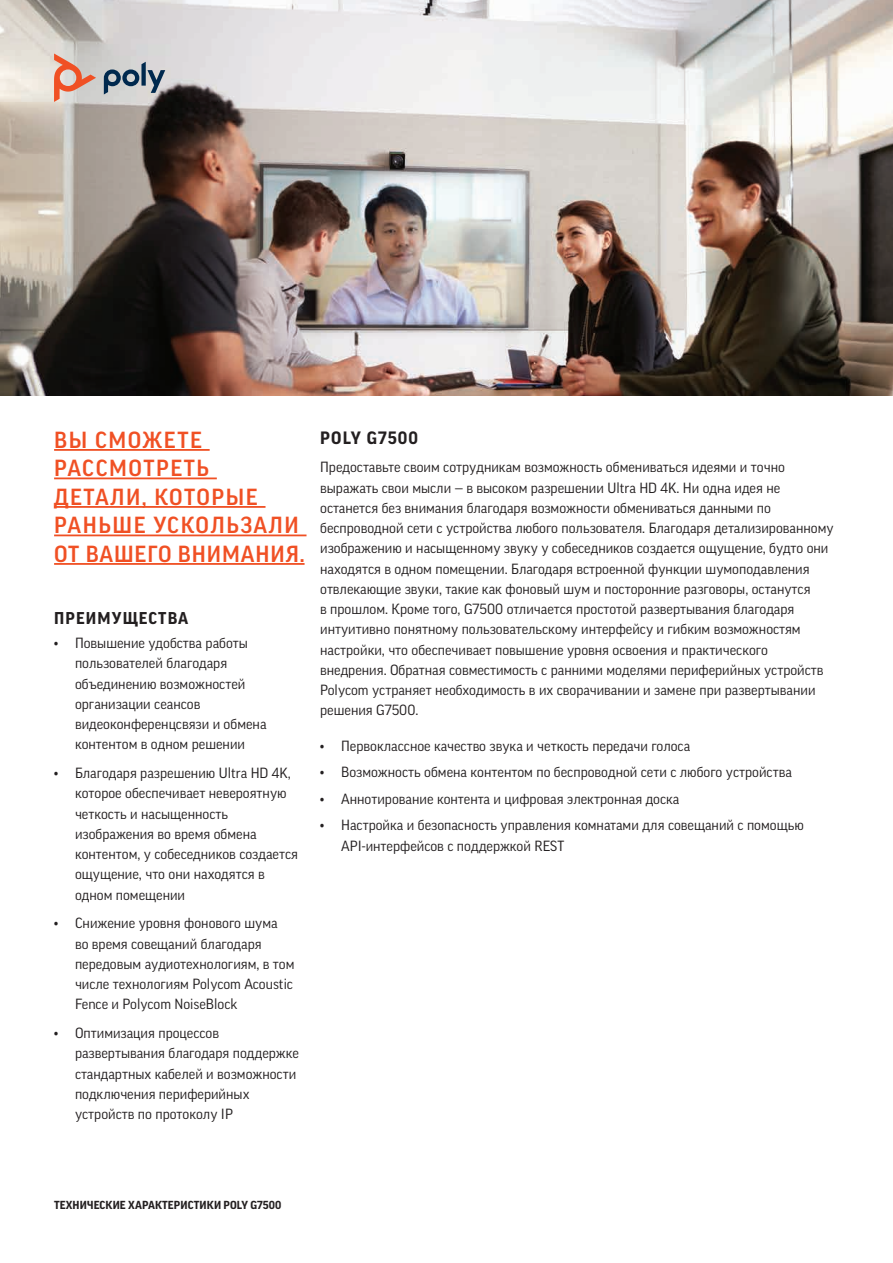
<style>
.page{position:relative;width:893px;height:1263px;background:#fff}
.page>*{position:absolute;margin:0;border:0;box-sizing:border-box;transform-origin:0 0}
.t1{font:500 22.5px/28.5px "Good Pro";letter-spacing:.07em;color:#f05024}
.t2{font:700 17.25px "Good Pro";letter-spacing:.06em;color:#231f20}
.t3{font:700 16.5px "Good Pro";letter-spacing:.07em;color:#231f20}
.t4{font:14.25px/20.2px "Good Pro";color:#231f20}
.t5{font:700 11.25px "Good Pro";letter-spacing:.01em;color:#231f20}
</style>
<div class="page">
<img style="left:0;top:0;width:893px;height:395px">
<svg style="left:104px;top:62px;width:61px;height:32px;background:#8f9ba6"></svg>
<svg style="left:54px;top:53px;width:42px;height:49px;background:#dba999"></svg>
<hr style="left:54px;top:449px;width:156px;height:2px;background:#f05024">
<hr style="left:54px;top:477px;width:163px;height:2px;background:#f05024">
<hr style="left:54px;top:506px;width:211px;height:2px;background:#f05024">
<hr style="left:54px;top:534px;width:252px;height:2px;background:#f05024">
<hr style="left:54px;top:563px;width:251px;height:2px;background:#f05024">
<h1 class="t1" style="left:54px;top:426px;width:252px">ВЫ СМОЖЕТЕ<br>РАССМОТРЕТЬ<br>ДЕТАЛИ, КОТОРЫЕ<br>РАНЬШЕ УСКОЛЬЗАЛИ<br>ОТ ВАШЕГО ВНИМАНИЯ.</h1>
<p class="t3" style="left:54px;top:608px;width:136px">ПРЕИМУЩЕСТВА</p>
<p class="t4" style="left:75px;top:633px;width:193px;text-indent:-21px">• Повышение удобства работы пользователей благодаря объединению возможностей организации сеансов видеоконференцсвязи и обмена контентом в одном решении</p>
<p class="t4" style="left:75px;top:763px;width:224px;text-indent:-21px">• Благодаря разрешению Ultra HD 4K, которое обеспечивает невероятную четкость и насыщенность изображения во время обмена контентом, у собеседников создается ощущение, что они находятся в одном помещении</p>
<p class="t4" style="left:75px;top:913px;width:221px;text-indent:-21px">• Снижение уровня фонового шума во время совещаний благодаря передовым аудиотехнологиям, в том числе технологиям Polycom Acoustic<br>Fence и Polycom NoiseBlock</p>
<p class="t4" style="left:75px;top:1023px;width:225px;text-indent:-21px">• Оптимизация процессов развертывания благодаря поддержке стандартных кабелей и возможности подключения периферийных устройств по протоколу IP</p>
<p class="t2" style="left:320px;top:428px;width:99px">POLY G7500</p>
<p class="t4" style="left:320px;top:457px;width:515px">Предоставьте своим сотрудникам возможность обмениваться идеями и точно выражать свои мысли — в высоком разрешении Ultra HD 4K. Ни одна идея не останется без внимания благодаря возможности обмениваться данными по беспроводной сети с устройства любого пользователя. Благодаря детализированному изображению и насыщенному звуку у собеседников создается ощущение, будто они находятся в одном помещении. Благодаря встроенной функции шумоподавления отвлекающие звуки, такие как фоновый шум и посторонние разговоры, останутся<br>в прошлом. Кроме того, G7500 отличается простотой развертывания благодаря интуитивно понятному пользовательскому интерфейсу и гибким возможностям настройки, что обеспечивает повышение уровня освоения и практического внедрения. Обратная совместимость с ранними моделями периферийных устройств Polycom устраняет необходимость в их сворачивании и замене при развертывании решения G7500.</p>
<p class="t4" style="left:320px;top:735px;width:372px">• Первоклассное качество звука и четкость передачи голоса</p>
<p class="t4" style="left:320px;top:762px;width:473px">• Возможность обмена контентом по беспроводной сети с любого устройства</p>
<p class="t4" style="left:320px;top:788px;width:361px">• Аннотирование контента и цифровая электронная доска</p>
<p class="t4" style="left:341px;top:815px;width:464px;text-indent:-21px">• Настройка и безопасность управления комнатами для совещаний с помощью<br>API-интерфейсов с поддержкой REST</p>
<p class="t5" style="left:54px;top:1198px;width:229px">ТЕХНИЧЕСКИЕ ХАРАКТЕРИСТИКИ POLY G7500</p>
</div>
